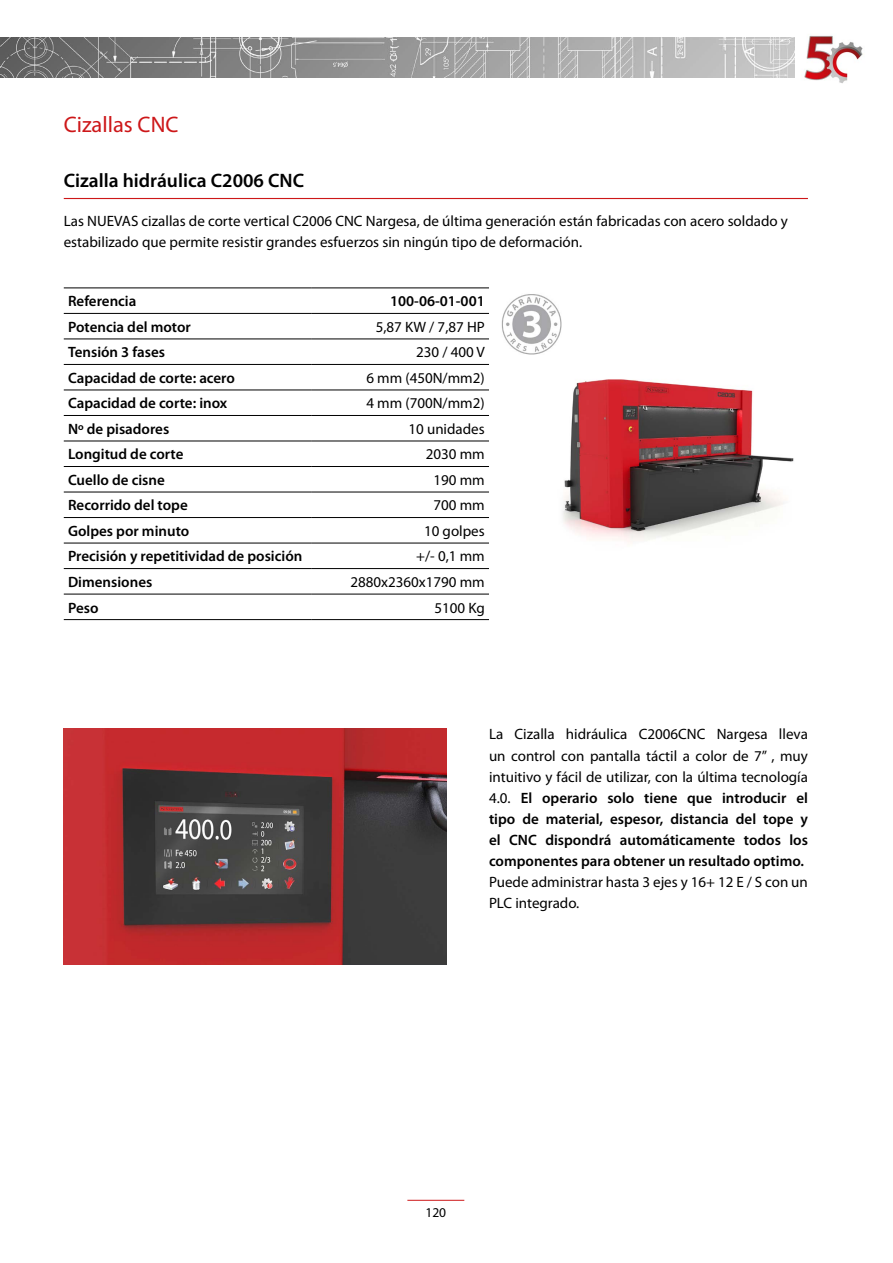
<style>
.page{position:relative;width:893px;height:1263px;background:#fff}
.page>*{position:absolute;margin:0;border:0;box-sizing:border-box;transform-origin:0 0}
.t1{font:22.5px "Myriad Pro";color:#cd1719}
.t2{font:600 19.5px "Myriad Pro";color:#000}
.t3{font:600 15px/21px "Myriad Pro";color:#000;text-align:justify}
.t4{font:15px/21px "Myriad Pro";color:#000}
.t5{font:13.5px "Myriad Pro";color:#000}
.s1{font-weight:400}
</style>
<div class="page">
<img style="left:0;top:38px;width:795px;height:40px">
<img style="left:804px;top:35px;width:59px;height:48px">
<hr style="left:407px;top:1200px;width:57px;height:1px;background:#cd1719">
<img style="left:562px;top:379px;width:232px;height:163px">
<img style="left:501px;top:294px;width:61px;height:61px">
<hr style="left:64px;top:288px;width:248px;height:1px;background:#000">
<hr style="left:312px;top:288px;width:177px;height:1px;background:#000">
<hr style="left:64px;top:313px;width:248px;height:1px;background:#000">
<hr style="left:312px;top:313px;width:177px;height:1px;background:#000">
<hr style="left:64px;top:339px;width:248px;height:1px;background:#000">
<hr style="left:312px;top:339px;width:177px;height:1px;background:#000">
<hr style="left:64px;top:364px;width:248px;height:1px;background:#000">
<hr style="left:312px;top:364px;width:177px;height:1px;background:#000">
<hr style="left:64px;top:390px;width:248px;height:1px;background:#000">
<hr style="left:312px;top:390px;width:177px;height:1px;background:#000">
<hr style="left:64px;top:415px;width:248px;height:1px;background:#000">
<hr style="left:312px;top:415px;width:177px;height:1px;background:#000">
<hr style="left:64px;top:441px;width:248px;height:1px;background:#000">
<hr style="left:312px;top:441px;width:177px;height:1px;background:#000">
<hr style="left:64px;top:466px;width:248px;height:1px;background:#000">
<hr style="left:312px;top:466px;width:177px;height:1px;background:#000">
<hr style="left:64px;top:492px;width:248px;height:1px;background:#000">
<hr style="left:312px;top:492px;width:177px;height:1px;background:#000">
<hr style="left:64px;top:517px;width:248px;height:1px;background:#000">
<hr style="left:312px;top:517px;width:177px;height:1px;background:#000">
<hr style="left:64px;top:543px;width:248px;height:1px;background:#000">
<hr style="left:312px;top:543px;width:177px;height:1px;background:#000">
<hr style="left:64px;top:568px;width:248px;height:1px;background:#000">
<hr style="left:312px;top:568px;width:177px;height:1px;background:#000">
<hr style="left:64px;top:594px;width:248px;height:1px;background:#000">
<hr style="left:312px;top:594px;width:177px;height:1px;background:#000">
<hr style="left:64px;top:619px;width:248px;height:1px;background:#000">
<hr style="left:312px;top:619px;width:177px;height:1px;background:#000">
<hr style="left:64px;top:198px;width:744px;height:1px;background:#cd1719">
<img style="left:64px;top:728px;width:382px;height:236px">
<h1 class="t1" style="left:64px;top:110px;width:116px">Cizallas CNC</h1>
<h2 class="t2" style="left:64px;top:168px;width:242px">Cizalla hidráulica C2006 CNC</h2>
<p class="t4" style="left:64px;top:210px;width:726px">Las NUEVAS cizallas de corte vertical C2006 CNC Nargesa, de última generación están fabricadas con acero soldado y estabilizado que permite resistir grandes esfuerzos sin ningún tipo de deformación.</p>
<p class="t3" style="left:68px;top:290px;width:70px">Referencia</p>
<p class="t3" style="left:390px;top:290px;width:96px">100-06-01-001</p>
<p class="t3" style="left:68px;top:316px;width:124px">Potencia del motor</p>
<p class="t4" style="left:376px;top:316px;width:111px">5,87 KW / 7,87 HP</p>
<p class="t3" style="left:68px;top:341px;width:99px">Tensión 3 fases</p>
<p class="t4" style="left:416px;top:342px;width:70px">230 / 400 V</p>
<p class="t3" style="left:68px;top:367px;width:168px">Capacidad de corte: acero</p>
<p class="t4" style="left:366px;top:367px;width:120px">6 mm (450N/mm2)</p>
<p class="t3" style="left:68px;top:392px;width:161px">Capacidad de corte: inox</p>
<p class="t4" style="left:366px;top:393px;width:120px">4 mm (700N/mm2)</p>
<p class="t3" style="left:68px;top:418px;width:103px">Nº de pisadores</p>
<p class="t4" style="left:408px;top:418px;width:78px">10 unidades</p>
<p class="t3" style="left:68px;top:443px;width:117px">Longitud de corte</p>
<p class="t4" style="left:426px;top:444px;width:60px">2030 mm</p>
<p class="t3" style="left:68px;top:469px;width:98px">Cuello de cisne</p>
<p class="t4" style="left:433px;top:469px;width:53px">190 mm</p>
<p class="t3" style="left:68px;top:494px;width:121px">Recorrido del tope</p>
<p class="t4" style="left:433px;top:495px;width:53px">700 mm</p>
<p class="t3" style="left:68px;top:520px;width:123px">Golpes por minuto</p>
<p class="t4" style="left:424px;top:520px;width:62px">10 golpes</p>
<p class="t3" style="left:68px;top:545px;width:236px">Precisión y repetitividad de posición</p>
<p class="t4" style="left:416px;top:546px;width:70px">+/- 0,1 mm</p>
<p class="t3" style="left:68px;top:571px;width:86px">Dimensiones</p>
<p class="t4" style="left:350px;top:571px;width:136px">2880x2360x1790 mm</p>
<p class="t3" style="left:68px;top:597px;width:32px">Peso</p>
<p class="t4" style="left:434px;top:597px;width:52px">5100 Kg</p>
<p class="t3" style="left:489px;top:723px;width:320px"><span class="s1">La Cizalla hidráulica C2006CNC Nargesa lleva un control con pantalla táctil a color de 7” , muy intuitivo y fácil de utilizar, con la última tecnología 4.0.</span> El operario solo tiene que introducir el tipo de material, espesor, distancia del tope y el CNC dispondrá automáticamente todos los componentes para obtener un resultado optimo.</p>
<p class="t4" style="left:489px;top:871px;width:320px">Puede administrar hasta 3 ejes y 16+ 12 E / S con un<br>PLC integrado.</p>
<p class="t5" style="left:425px;top:1204px;width:22px">120</p>
</div>
